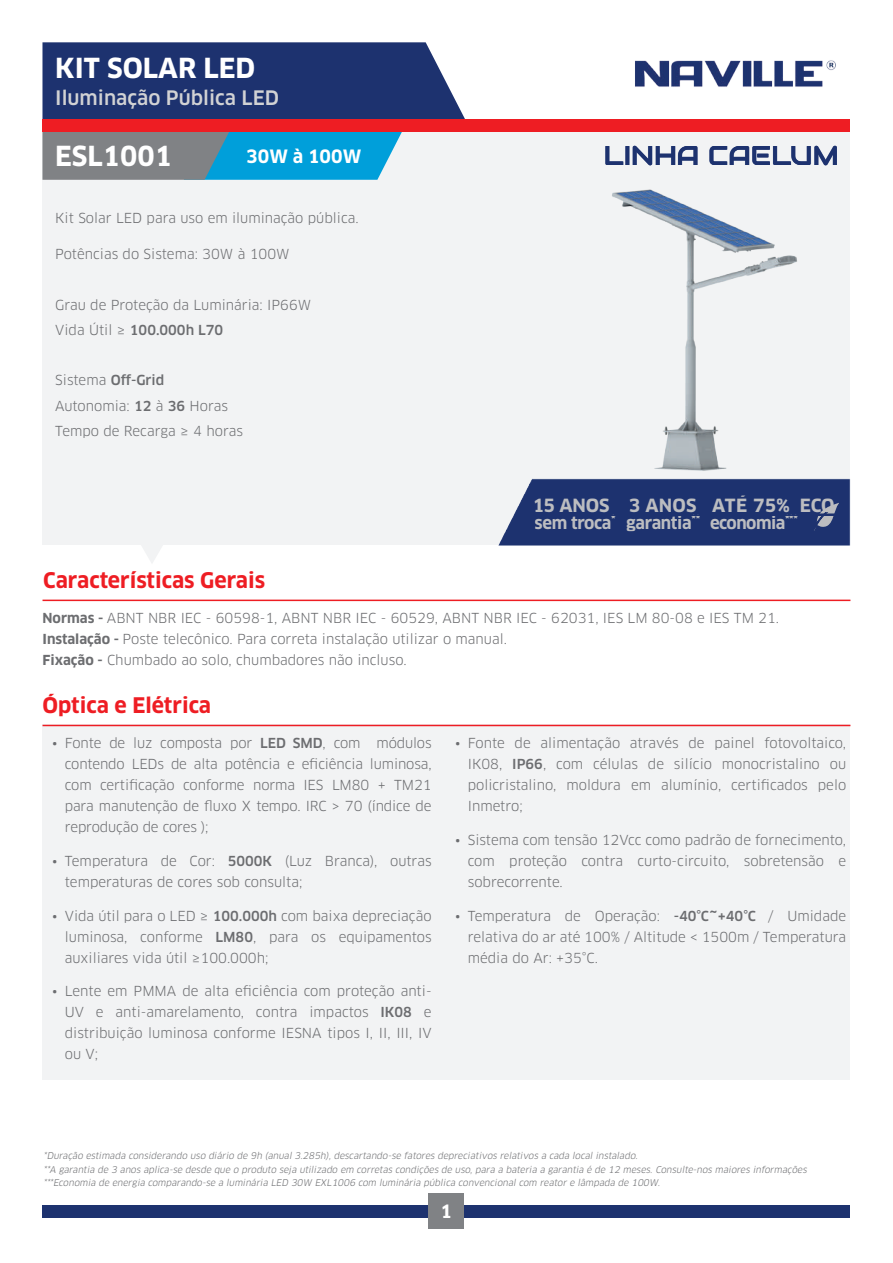
<style>
.page{position:relative;width:893px;height:1263px;background:#fff}
.page>*{position:absolute;margin:0;border:0;box-sizing:border-box;transform-origin:0 0}
.t1{font:700 27px "Clan OT";color:#fff}
.t2{font:27px "Audiowide";color:#1d326f}
.t3{font:700 21px "Clan OT";color:#ee1d23}
.t4{font:500 19.5px "Clan OT";color:#d1d2d4}
.t5{font:700 18px "Clan OT";letter-spacing:-.01em;color:#bcbdc0}
.t6{font:700 18px "Clan OT";color:#fff}
.t7{font:700 16.5px "Clan OT";letter-spacing:-.025em;color:#bcbdc0}
.t8{font:13.5px/21px "Clan OT";color:#6c6d70;text-align:justify}
.t9{font:italic 9px/13.5px "Clan OT";color:#6c6d70}
.s1{font-weight:500}
.s2{font-weight:700}
</style>
<div class="page">
<div style="left:43px;top:122px;width:807px;height:422px;background:#f2f3f4"></div>
<svg style="left:42px;top:131px;width:360px;height:49px;background:#4794b2"></svg>
<div style="left:42px;top:42px;width:423px;height:79px;background:#1d326f"></div>
<div style="left:43px;top:119px;width:807px;height:13px;background:#ee1d23"></div>
<div style="left:43px;top:1205px;width:807px;height:13px;background:#1d326f"></div>
<div style="left:429px;top:1194px;width:35px;height:35px;background:#808285"></div>
<img style="left:635px;top:60px;width:201px;height:27px">
<svg style="left:118px;top:544px;width:68px;height:19px"></svg>
<img style="left:498px;top:478px;width:352px;height:67px">
<hr style="left:43px;top:600px;width:807px;height:1px;background:#ee1d23">
<div style="left:43px;top:725px;width:807px;height:355px;background:#f2f3f4"></div>
<hr style="left:43px;top:725px;width:807px;height:1px;background:#ee1d23">
<svg style="left:811px;top:499px;width:35px;height:35px"></svg>
<div style="left:531px;top:497px;width:310px;height:18px;border:2px solid #1d326f"></div>
<div style="left:533px;top:514px;width:308px;height:19px;border:2px solid #1d326f"></div>
<img style="left:612px;top:189px;width:185px;height:282px">
<h1 class="t1" style="left:55px;top:52px;width:202px">KIT SOLAR LED</h1>
<h3 class="t4" style="left:55px;top:86px;width:225px">Iluminação Pública LED</h3>
<h1 class="t1" style="left:55px;top:140px;width:118px">ESL1001</h1>
<h3 class="t6" style="left:246px;top:146px;width:117px">30W à 100W</h3>
<p class="t8" style="left:55px;top:208px;width:305px">Kit Solar LED para uso em iluminação pública.</p>
<p class="t8" style="left:55px;top:244px;width:236px">Potências do Sistema: 30W à 100W</p>
<p class="t8" style="left:55px;top:292px;width:257px;line-height:25.2px">Grau de Proteção da Luminária: IP66W<br>Vida Útil ≥ <span class="s1">100.000h L70</span></p>
<p class="t8" style="left:55px;top:368px;width:189px;line-height:25.2px;text-align:left">Sistema <span class="s1">Off-Grid<br></span>Autonomia: <span class="s1">12</span> à <span class="s1">36</span> Horas<br>Tempo de Recarga ≥ 4 horas</p>
<h1 class="t2" style="left:604px;top:138px;width:236px">LINHA CAELUM</h1>
<h3 class="t5" style="left:533px;top:495px;width:303px">15 ANOS 3 ANOS ATÉ 75% ECO</h3>
<p class="t7" style="left:535px;top:513px;width:265px">sem troca<sup>*</sup> garantia<sup>**</sup> economia<sup>***</sup></p>
<h2 class="t3" style="left:43px;top:568px;width:223px">Características Gerais</h2>
<p class="t8" style="left:43px;top:607px;width:738px;text-align:left"><span class="s2">Normas -</span> ABNT NBR IEC - 60598-1, ABNT NBR IEC - 60529, ABNT NBR IEC - 62031, IES LM 80-08 e IES TM 21.<br><span class="s2">Instalação -</span> Poste telecônico. Para correta instalação utilizar o manual.<br><span class="s2">Fixação -</span> Chumbado ao solo, chumbadores não incluso.</p>
<h2 class="t3" style="left:43px;top:693px;width:170px">Óptica e Elétrica</h2>
<p class="t8" style="left:65px;top:733px;width:368px;text-indent:-13px">• Fonte de luz composta por <span class="s1">LED SMD</span>, com módulos contendo LEDs de alta potência e eficiência luminosa, com certificação conforme norma IES LM80 + TM21 para manutenção de fluxo X tempo. IRC &gt; 70 (índice de reprodução de cores );</p>
<p class="t8" style="left:65px;top:850px;width:368px;text-indent:-13px">• Temperatura de Cor: <span class="s1">5000K</span> (Luz Branca), outras temperaturas de cores sob consulta;</p>
<p class="t8" style="left:65px;top:905px;width:368px;text-indent:-13px">• Vida útil para o LED ≥ <span class="s1">100.000h</span> com baixa depreciação luminosa, conforme <span class="s1">LM80</span>, para os equipamentos auxiliares vida útil ≥100.000h;</p>
<p class="t8" style="left:65px;top:981px;width:368px;text-indent:-13px">• Lente em PMMA de alta eficiência com proteção anti-UV e anti-amarelamento, contra impactos <span class="s1">IK08</span> e distribuição luminosa conforme IESNA tipos I, II, III, IV ou V;</p>
<p class="t8" style="left:468px;top:733px;width:380px;text-indent:-13px">• Fonte de alimentação através de painel fotovoltaico, IK08, <span class="s1">IP66</span>, com células de silício monocristalino ou policristalino, moldura em alumínio, certificados pelo Inmetro;</p>
<p class="t8" style="left:468px;top:829px;width:380px;text-indent:-13px">• Sistema com tensão 12Vcc como padrão de fornecimento, com proteção contra curto-circuito, sobretensão e sobrecorrente.</p>
<p class="t8" style="left:468px;top:905px;width:380px;text-indent:-13px">• Temperatura de Operação: <span class="s1">-40°C~+40°C</span> / Umidade relativa do ar até 100% / Altitude &lt; 1500m / Temperatura média do Ar: +35°C.</p>
<p class="t9" style="left:44px;top:1149px;width:767px">*Duração estimada considerando uso diário de 9h (anual 3.285h), descartando-se fatores depreciativos relativos a cada local instalado.<br>**A garantia de 3 anos aplica-se desde que o produto seja utilizado em corretas condições de uso, para a bateria a garantia é de 12 meses. Consulte-nos maiores informações ***Economia de energia comparando-se a luminária LED 30W EXL1006 com luminária pública convencional com reator e lâmpada de 100W.</p>
<h3 class="t6" style="left:441px;top:1200px;width:13px">1</h3>
</div>
